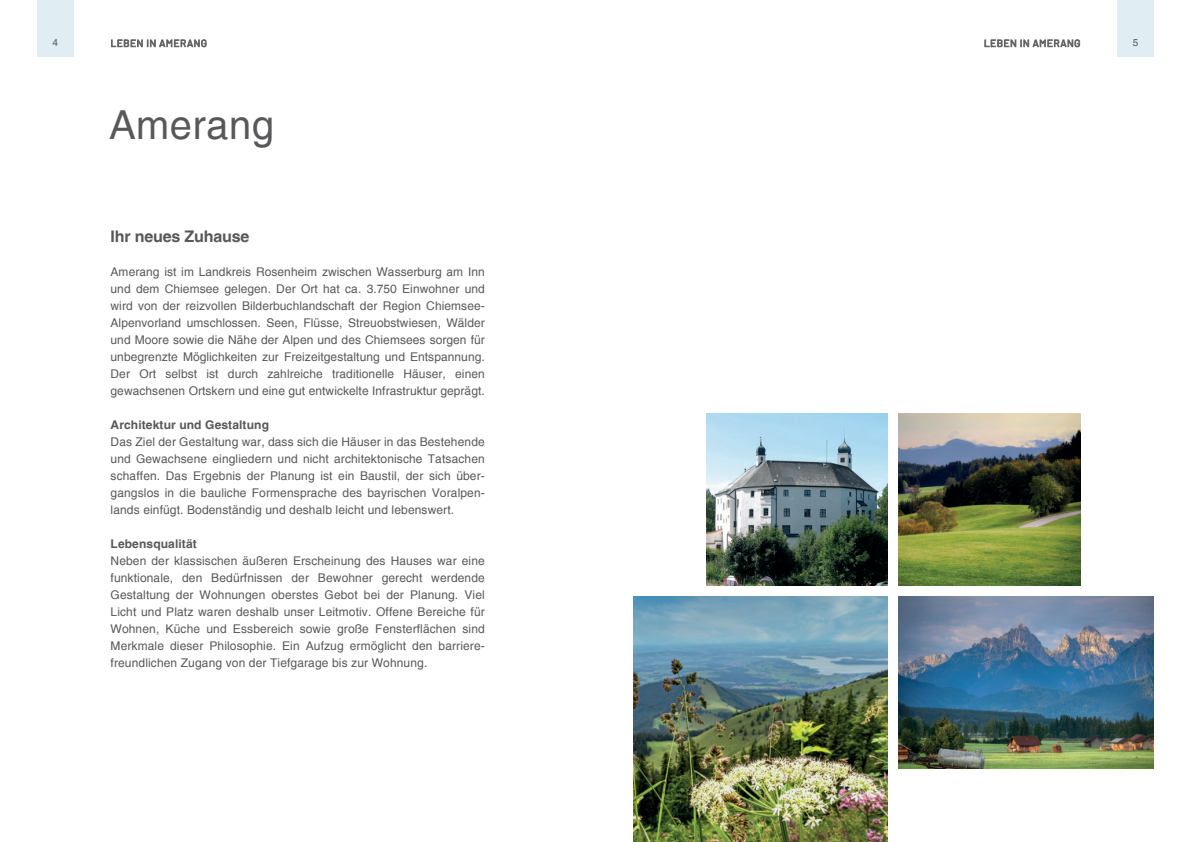
<style>
.page{position:relative;width:1191px;height:842px;background:#fff}
.page>*{position:absolute;margin:0;border:0;box-sizing:border-box;transform-origin:0 0}
.t1{font:40px "Helvetica";letter-spacing:.01em;color:#58585a}
.t2{font:700 16px "Helvetica";letter-spacing:-.01em;color:#58585a}
.t3{font:12px/17px "Helvetica";letter-spacing:.01em;color:#57585a;text-align:justify}
.t4{font:700 12px "Helvetica";letter-spacing:.01em;color:#57585a}
.t5{font:10px "Barlow";letter-spacing:.05em;color:#58585a}
.t6{font:10px "Helvetica";color:#58585a}
</style>
<div class="page">
<svg style="left:111px;top:39px;width:96px;height:9px"></svg>
<svg style="left:984px;top:39px;width:96px;height:9px"></svg>
<div style="left:37px;top:0;width:37px;height:57px;background:#e0eef3"></div>
<div style="left:1117px;top:0;width:37px;height:57px;background:#e0eef3"></div>
<img style="left:633px;top:597px;width:254px;height:245px">
<img style="left:706px;top:414px;width:181px;height:171px">
<img style="left:899px;top:597px;width:255px;height:171px">
<img style="left:899px;top:414px;width:181px;height:171px">
<p class="t6" style="left:52px;top:38px;width:7px">4</p>
<p class="t5" style="left:111px;top:37px;width:98px">LEBEN IN AMERANG</p>
<p class="t5" style="left:984px;top:37px;width:98px">LEBEN IN AMERANG</p>
<p class="t6" style="left:1132px;top:38px;width:7px">5</p>
<h1 class="t1" style="left:109px;top:110px;width:166px">Amerang</h1>
<h2 class="t2" style="left:111px;top:230px;width:140px">Ihr neues Zuhause</h2>
<p class="t3" style="left:111px;top:264px;width:376px">Amerang ist im Landkreis Rosenheim zwischen Wasserburg am Inn und dem Chiemsee gelegen. Der Ort hat ca. 3.750 Einwohner und wird von der reizvollen Bilderbuchlandschaft der Region Chiemsee-Alpenvorland umschlossen. Seen, Flüsse, Streuobstwiesen, Wälder und Moore sowie die Nähe der Alpen und des Chiemsees sorgen für unbegrenzte Möglichkeiten zur Freizeitgestaltung und Entspannung.<br>Der Ort selbst ist durch zahlreiche traditionelle Häuser, einen gewachsenen Ortskern und eine gut entwickelte Infrastruktur geprägt.</p>
<p class="t4" style="left:111px;top:420px;width:160px">Architektur und Gestaltung</p>
<p class="t3" style="left:111px;top:434px;width:376px">Das Ziel der Gestaltung war, dass sich die Häuser in das Bestehende und Gewachsene eingliedern und nicht architektonische Tatsachen schaffen. Das Ergebnis der Planung ist ein Baustil, der sich über&shy;gangslos in die bauliche Formensprache des bayrischen Voralpen&shy;lands einfügt. Bodenständig und deshalb leicht und lebenswert.</p>
<p class="t4" style="left:111px;top:539px;width:88px">Lebensqualität</p>
<p class="t3" style="left:111px;top:553px;width:376px">Neben der klassischen äußeren Erscheinung des Hauses war eine funktionale, den Bedürfnissen der Bewohner gerecht werdende Gestaltung der Wohnungen oberstes Gebot bei der Planung. Viel Licht und Platz waren deshalb unser Leitmotiv. Offene Bereiche für Wohnen, Küche und Essbereich sowie große Fensterflächen sind Merkmale dieser Philosophie. Ein Aufzug ermöglicht den barriere&shy;freundlichen Zugang von der Tiefgarage bis zur Wohnung.</p>
</div>
